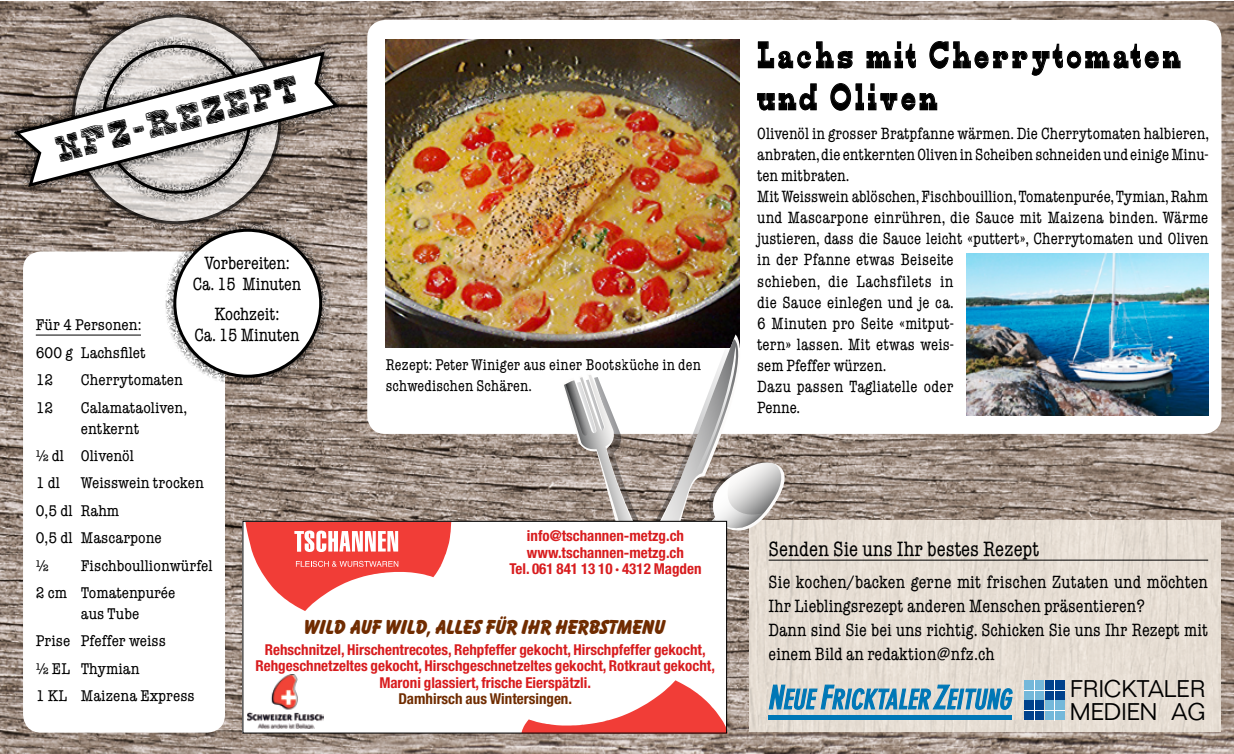
<style>
.page{position:relative;width:1234px;height:754px;background:#fff}
.page>*{position:absolute;margin:0;border:0;box-sizing:border-box;transform-origin:0 0}
.t1{font:36px/42px "Edmunds";letter-spacing:.1em;color:#000}
.t2{font:36px "Blockography";color:#000}
.t3{font:300 23.55px/23px "Folio Std";color:#000}
.t4{font:21px "Balloon";color:#702c00}
.t5{font:condensed 21px "American Typewriter Std";letter-spacing:.005em;color:#000}
.t6{font:condensed 18px/24px "American Typewriter Std";letter-spacing:.005em;color:#000;text-align:center}
.t7{font:condensed 16.5px/21px "American Typewriter Std";letter-spacing:.005em;color:#000}
.t8{font:condensed 15.75px/27.3px "American Typewriter Std";letter-spacing:.005em;color:#000;scale:1.07 1}
.t9{font:condensed 15.75px/21px "American Typewriter Std";letter-spacing:.005em;color:#000}
.t10{font:700 condensed 15px/16.5px "Helvetica Neue LT Std";color:#d81c1e;text-align:center}
.t11{font:700 condensed 15px "Helvetica Neue LT Std";color:#702c00}
</style>
<div class="page">
<img style="left:0;top:2px;width:1233px;height:751px">
<div style="left:23px;top:251px;width:202px;height:481px;background:#fff;border-radius:18px"></div>
<svg style="left:62px;top:5px;width:229px;height:228px;background:#9c9088"></svg>
<div style="left:93px;top:37px;width:167px;height:165px;background:#000;opacity:.75"></div>
<svg style="left:96px;top:39px;width:161px;height:161px"></svg>
<div style="left:5px;top:43px;width:342px;height:152px;background:#000;opacity:.75"></div>
<svg style="left:13px;top:49px;width:329px;height:140px"></svg>
<div style="left:367px;top:20px;width:854px;height:414px;background:#fff;border-radius:18px"></div>
<img style="left:386px;top:39px;width:353px;height:308px">
<img style="left:749px;top:520px;width:472px;height:211px">
<hr style="left:769px;top:559px;width:439px;height:1px;background:#000">
<svg style="left:769px;top:684px;width:244px;height:33px;background:#88b3c7"></svg>
<hr style="left:769px;top:715px;width:243px;height:4px;background:#0077b6">
<svg style="left:562px;top:334px;width:226px;height:232px"></svg>
<div style="left:1025px;top:680px;width:19px;height:19px;background:#74b8da"></div>
<div style="left:1025px;top:700px;width:19px;height:19px;background:#00428d"></div>
<div style="left:1045px;top:700px;width:19px;height:19px;background:#74b8da"></div>
<div style="left:1045px;top:680px;width:19px;height:19px;background:#00428d"></div>
<hr style="left:1024px;top:689px;width:41px;height:1px;background:#fff">
<hr style="left:1024px;top:709px;width:40px;height:1px;background:#fff">
<hr style="left:1034px;top:679px;width:1px;height:41px;background:#fff">
<hr style="left:1054px;top:680px;width:1px;height:40px;background:#fff">
<div style="left:242px;top:520px;width:484px;height:212px;background:#fff"></div>
<hr style="left:36px;top:334px;width:105px;height:1px;background:#000">
<div style="left:165px;top:220px;width:165px;height:165px;background:#000;opacity:.75"></div>
<div style="left:175px;top:230px;width:146px;height:146px;background:#fff;border-radius:50%"></div>
<div style="left:173px;top:229px;width:149px;height:148px;border:3px solid #000;border-radius:50%"></div>
<svg style="left:522px;top:680px;width:203px;height:51px"></svg>
<svg style="left:245px;top:522px;width:206px;height:88px"></svg>
<div style="left:242px;top:520px;width:485px;height:213px;border:1px solid #000"></div>
<img style="left:248px;top:674px;width:75px;height:54px">
<svg style="left:758px;top:41px;width:95px;height:28px"></svg>
<svg style="left:866px;top:41px;width:50px;height:27px"></svg>
<svg style="left:929px;top:41px;width:252px;height:35px"></svg>
<svg style="left:757px;top:83px;width:60px;height:28px"></svg>
<svg style="left:830px;top:83px;width:107px;height:28px"></svg>
<img style="left:966px;top:254px;width:242px;height:161px">
<h1 class="t2" style="left:53px;top:128px;width:249px;rotate:-14deg">NFZ-REZEPT</h1>
<p class="t8" style="left:36px;top:311px;width:104px">Für 4 Personen:<br>600 g Lachsfilet<br>12</p>
<p class="t8" style="left:81px;top:366px;width:97px">Cherrytomaten</p>
<p class="t6" style="left:193px;top:253px;width:110px;line-height:21px">Vorbereiten:<br>Ca. 15 Minuten</p>
<p class="t6" style="left:194px;top:303px;width:106px;line-height:21px">Kochzeit:<br>Ca. 15 Minuten</p>
<p class="t9" style="left:386px;top:354px;width:317px">Rezept: Peter Winiger aus einer Bootsküche in den schwedischen Schären.</p>
<p class="t8" style="left:36px;top:394px;width:18px">12</p>
<p class="t8" style="left:81px;top:397px;width:101px;line-height:21px">Calamataoliven, entkernt</p>
<p class="t8" style="left:36px;top:442px;width:93px">½ dl Olivenöl<br>1 dl</p>
<p class="t8" style="left:36px;top:469px;width:158px;text-indent:45px">Weisswein trocken<br>0,5 dl Rahm<br>0,5 dl Mascarpone<br>½</p>
<p class="t8" style="left:36px;top:551px;width:167px;text-indent:45px">Fischboullionwürfel<br>2 cm Tomatenpurée</p>
<p class="t8" style="left:36px;top:600px;width:150px;text-indent:45px">aus Tube<br>Prise Pfeffer weiss<br>½ EL Thymian<br>1 KL Maizena Express</p>
<p class="t10" style="left:509px;top:527px;width:193px">info@tschannen-metzg.ch www.tschannen-metzg.ch<br>Tel. 061 841 13 10 · 4312 Magden</p>
<p class="t4" style="left:304px;top:615px;width:363px">WILD AUF WILD, ALLES FÜR IHR HERBSTMENU</p>
<p class="t10" style="left:255px;top:640px;width:461px">Rehschnitzel, Hirschentrecotes, Rehpfeffer gekocht, Hirschpfeffer gekocht,<br>Rehgeschnetzeltes gekocht, Hirschgeschnetzeltes gekocht, Rotkraut gekocht,<br>Maroni glassiert, frische Eierspätzli.</p>
<p class="t11" style="left:398px;top:689px;width:175px">Damhirsch aus Wintersingen.</p>
<h1 class="t1" style="left:757px;top:35px;width:425px">Lachs mit Cherrytomaten und Oliven</h1>
<p class="t7" style="left:757px;top:123px;width:453px">Olivenöl in grosser Bratpfanne wärmen. Die Cherrytomaten halbieren, anbraten, die entkernten Oliven in Scheiben schneiden und einige Minu&shy;ten mitbraten.<br>Mit Weisswein ablöschen, Fischbouillion, Tomatenpurée, Tymian, Rahm und Mascarpone einrühren, die Sauce mit Maizena binden. Wärme justieren, dass die Sauce leicht «puttert», Cherrytomaten und Oliven in der Pfanne etwas Beiseite<br>schieben, die Lachsfilets in<br>die Sauce einlegen und je ca.<br>6 Minuten pro Seite «mitput-<br>tern» lassen. Mit etwas weis-<br>sem Pfeffer würzen.<br>Dazu passen Tagliatelle oder<br>Penne.</p>
<p class="t5" style="left:769px;top:536px;width:272px">Senden Sie uns Ihr bestes Rezept</p>
<p class="t6" style="left:769px;top:570px;width:441px;text-align:left">Sie kochen/backen gerne mit frischen Zutaten und möchten Ihr Lieblingsrezept anderen Menschen präsentieren?<br>Dann sind Sie bei uns richtig. Schicken Sie uns Ihr Rezept mit einem Bild an redaktion@nfz.ch</p>
<h2 class="t3" style="left:1070px;top:677px;width:137px">FRICKTALER<br>MEDIEN AG</h2>
</div>
